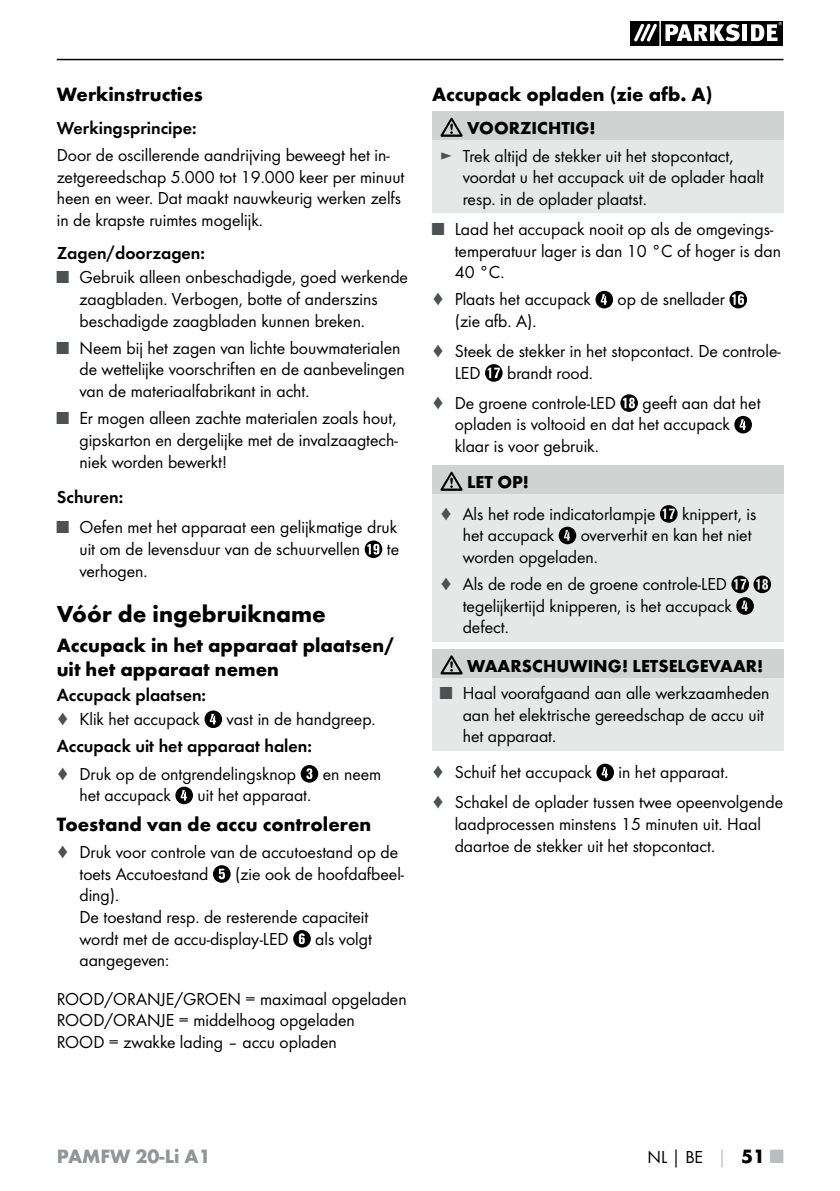
<style>
.page{position:relative;width:840px;height:1191px;background:#fff}
.page>*{position:absolute;margin:0;border:0;box-sizing:border-box;transform-origin:0 0}
.t1{font:700 24px "Futura";color:#000001}
.t2{font:700 20px/24px "Futura";color:#000001}
.t3{font:700 20px "Futura";color:#919596}
.t4{font:18px/21.6px "Futura Boo";color:#000001}
.t5{font:18px "Futura Dem";color:#000001}
.t6{font:700 18px "Futura";color:#000001}
.s1{color:#4e5152}
.s2{font-family:"Futura";font-weight:700}
.s3{font-family:"Futura";font-weight:700;color:#babebf}
.s4{font-family:"Futura";font-weight:700;font-size:20px}
.s5{font-family:"Futura";font-weight:700;font-size:20px;color:#babebf}
</style>
<div class="page">
<hr style="left:57px;top:59px;width:726px;height:1px;background:#000001">
<svg style="left:630px;top:21px;width:152px;height:24px"></svg>
<svg style="left:364px;top:540px;width:18px;height:18px"></svg>
<svg style="left:204px;top:710px;width:18px;height:18px"></svg>
<svg style="left:300px;top:765px;width:18px;height:17px"></svg>
<svg style="left:175px;top:786px;width:18px;height:18px"></svg>
<svg style="left:213px;top:865px;width:17px;height:17px"></svg>
<svg style="left:293px;top:930px;width:17px;height:17px"></svg>
<div style="left:432px;top:112px;width:350px;height:28px;background:#d1d3d2"></div>
<div style="left:432px;top:140px;width:350px;height:73px;background:#e6e8e7"></div>
<svg style="left:440px;top:118px;width:22px;height:19px"></svg>
<svg style="left:595px;top:291px;width:17px;height:17px"></svg>
<svg style="left:729px;top:291px;width:17px;height:17px"></svg>
<svg style="left:485px;top:364px;width:17px;height:18px"></svg>
<svg style="left:620px;top:394px;width:17px;height:18px"></svg>
<svg style="left:734px;top:416px;width:17px;height:17px"></svg>
<div style="left:432px;top:466px;width:350px;height:28px;background:#d1d3d2"></div>
<div style="left:432px;top:494px;width:350px;height:147px;background:#e6e8e7"></div>
<svg style="left:440px;top:472px;width:22px;height:19px"></svg>
<svg style="left:660px;top:505px;width:17px;height:17px"></svg>
<svg style="left:558px;top:527px;width:18px;height:17px"></svg>
<svg style="left:731px;top:575px;width:39px;height:40px"></svg>
<div style="left:432px;top:649px;width:350px;height:28px;background:#d1d3d2"></div>
<div style="left:432px;top:677px;width:350px;height:73px;background:#e6e8e7"></div>
<svg style="left:440px;top:655px;width:22px;height:19px"></svg>
<svg style="left:596px;top:763px;width:17px;height:18px"></svg>
<p class="t2" style="left:57px;top:84px;width:147px">Werkinstructies</p>
<p class="t5" style="left:57px;top:120px;width:141px">Werkingsprincipe:</p>
<p class="t4" style="left:57px;top:145px;width:349px">Door de oscillerende aandrijving beweegt het in&shy;zetgereedschap 5.000 tot 19.000 keer per minuut heen en weer. Dat maakt nauwkeurig werken zelfs in de krapste ruimtes mogelijk.</p>
<p class="t5" style="left:57px;top:245px;width:150px">Zagen/doorzagen:</p>
<p class="t4" style="left:79px;top:267px;width:330px;text-indent:-23px"><span class="s1">■</span> Gebruik alleen onbeschadigde, goed werkende zaagbladen. Verbogen, botte of anderszins beschadigde zaagbladen kunnen breken.</p>
<p class="t4" style="left:79px;top:338px;width:327px;text-indent:-23px"><span class="s1">■</span> Neem bij het zagen van lichte bouwmaterialen de wettelijke voorschriften en de aanbevelingen van de materiaalfabrikant in acht.</p>
<p class="t4" style="left:79px;top:408px;width:320px;text-align:justify;text-indent:-23px"><span class="s1">■</span> Er mogen alleen zachte materialen zoals hout, gipskarton en dergelijke met de invalzaagtech&shy;niek worden bewerkt!</p>
<p class="t5" style="left:57px;top:489px;width:68px">Schuren:</p>
<p class="t4" style="left:79px;top:517px;width:319px;text-indent:-23px"><span class="s1">■</span> Oefen met het apparaat een gelijkmatige druk uit om de levensduur van de schuurvellen</p>
<p class="t4" style="left:386px;top:539px;width:14px">te</p>
<p class="t4" style="left:79px;top:561px;width:70px">verhogen.</p>
<h1 class="t1" style="left:57px;top:605px;width:270px">Vóór de ingebruikname</h1>
<p class="t2" style="left:57px;top:635px;width:338px">Accupack in het apparaat plaatsen/ uit het apparaat nemen</p>
<p class="t5" style="left:57px;top:686px;width:151px">Accupack plaatsen:</p>
<p class="t4" style="left:57px;top:709px;width:145px"><span class="s1">♦</span> Klik het accupack</p>
<p class="t4" style="left:226px;top:709px;width:150px">vast in de handgreep.</p>
<p class="t5" style="left:57px;top:738px;width:256px">Accupack uit het apparaat halen:</p>
<p class="t4" style="left:57px;top:763px;width:241px"><span class="s1">♦</span> Druk op de ontgrendelingsknop</p>
<p class="t4" style="left:322px;top:763px;width:60px">en neem</p>
<p class="t4" style="left:79px;top:785px;width:93px">het accupack</p>
<p class="t4" style="left:197px;top:785px;width:115px">uit het apparaat.</p>
<p class="t2" style="left:57px;top:814px;width:316px">Toestand van de accu controleren</p>
<p class="t4" style="left:79px;top:842px;width:320px;text-indent:-23px"><span class="s1">♦</span> Druk voor controle van de accutoestand op de toets Accutoestand</p>
<p class="t4" style="left:235px;top:864px;width:170px">(zie ook de hoofdafbeel-</p>
<p class="t4" style="left:79px;top:885px;width:290px">ding).<br>De toestand resp. de resterende capaciteit wordt met de accu-display-LED</p>
<p class="t4" style="left:315px;top:928px;width:58px">als volgt</p>
<p class="t4" style="left:57px;top:942px;width:351px;line-height:38.6px;text-indent:23px">aangegeven:<br>ROOD/ORANJE/GROEN = maximaal opgeladen</p>
<p class="t4" style="left:57px;top:1010px;width:299px">ROOD/ORANJE = middelhoog opgeladen<br>ROOD = zwakke lading – accu opladen</p>
<p class="t2" style="left:432px;top:84px;width:282px">Accupack opladen (zie afb. A)</p>
<p class="t6" style="left:467px;top:121px;width:130px">VOORZICHTIG!</p>
<p class="t4" style="left:462px;top:146px;width:302px;text-indent:-23px"><span class="s1">►</span> Trek altijd de stekker uit het stopcontact, voordat u het accupack uit de oplader haalt resp. in de oplader plaatst.</p>
<p class="t4" style="left:454px;top:219px;width:327px;text-indent:-23px"><span class="s1">■</span> Laad het accupack nooit op als de omgevings&shy;temperatuur lager is dan 10 °C of hoger is dan<br>40 °C.</p>
<p class="t4" style="left:432px;top:289px;width:160px"><span class="s1">♦</span> Plaats het accupack</p>
<p class="t4" style="left:617px;top:289px;width:109px">op de snellader</p>
<p class="t4" style="left:432px;top:307px;width:350px;line-height:30px;text-indent:23px">(zie afb. A).<br><span class="s1">♦</span> Steek de stekker in het stopcontact. De controle-</p>
<p class="t4" style="left:454px;top:363px;width:27px">LED</p>
<p class="t4" style="left:432px;top:359px;width:185px;line-height:30px;text-indent:75px">brandt rood.<br><span class="s1">♦</span> De groene controle-LED</p>
<p class="t4" style="left:454px;top:393px;width:307px;text-indent:188px">geeft aan dat het opladen is voltooid en dat het accupack klaar is voor gebruik.</p>
<p class="t6" style="left:467px;top:475px;width:63px">LET OP!</p>
<p class="t4" style="left:440px;top:504px;width:217px"><span class="s1">♦</span> Als het rode indicatorlampje</p>
<p class="t4" style="left:681px;top:504px;width:76px">knippert, is</p>
<p class="t4" style="left:462px;top:525px;width:93px">het accupack</p>
<p class="t4" style="left:462px;top:525px;width:290px;text-indent:118px">oververhit en kan het niet worden opgeladen.</p>
<p class="t4" style="left:462px;top:574px;width:270px;text-indent:-23px"><span class="s1">♦</span> Als de rode en de groene controle-LED tegelijkertijd knipperen, is het accupack defect.</p>
<p class="t6" style="left:467px;top:659px;width:297px">WAARSCHUWING! LETSELGEVAAR!</p>
<p class="t4" style="left:462px;top:683px;width:308px;text-indent:-23px"><span class="s1">■</span> Haal voorafgaand aan alle werkzaamheden aan het elektrische gereedschap de accu uit het apparaat.</p>
<p class="t4" style="left:432px;top:762px;width:161px"><span class="s1">♦</span> Schuif het accupack</p>
<p class="t4" style="left:432px;top:758px;width:352px;line-height:30px;text-indent:186px">in het apparaat.<br><span class="s1">♦</span> Schakel de oplader tussen twee opeenvolgende</p>
<p class="t4" style="left:454px;top:814px;width:307px">laadprocessen minstens 15 minuten uit. Haal daartoe de stekker uit het stopcontact.</p>
<p class="t3" style="left:57px;top:1148px;width:155px">PAMFW 20-Li A1</p>
<p class="t4" style="left:647px;top:1146px;width:137px">NL<span class="s2">│</span>BE <span class="s3">│</span> <span class="s4">51</span> <span class="s5">■</span></p>
</div>
